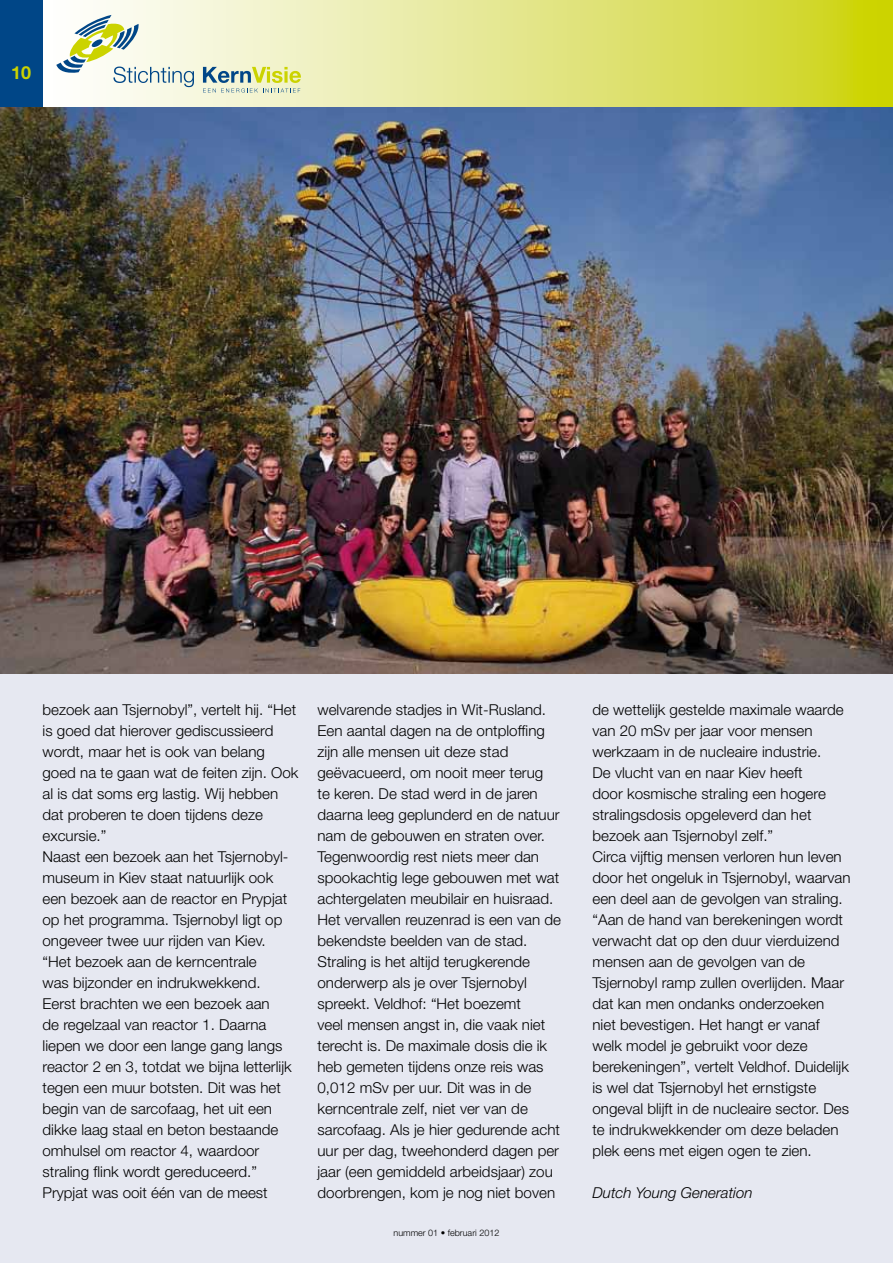
<style>
.page{position:relative;width:893px;height:1263px;background:#fff}
.page>*{position:absolute;margin:0;border:0;box-sizing:border-box;transform-origin:0 0}
.t1{font:700 18px "Helvetica Neue";color:#cbd300}
.t2{font:300 15px/21px "Helvetica Neue";color:#000}
.t3{font:italic 300 15px "Helvetica Neue";color:#000}
.t4{font:300 9px "Helvetica Neue";color:#000}
</style>
<div class="page">
<div style="left:0;top:663px;width:893px;height:600px;background:#e6e8f1"></div>
<img style="left:0;top:106px;width:893px;height:567px">
<svg style="left:96px;top:0;width:797px;height:106px;background:#e2e581"></svg>
<div style="left:0;top:0;width:43px;height:106px;background:#004687"></div>
<svg style="left:56px;top:15px;width:138px;height:72px"></svg>
<svg style="left:203px;top:67px;width:98px;height:26px;background:#c5d2a8"></svg>
<p class="t1" style="left:11px;top:62px;width:22px">10</p>
<p class="t2" style="left:43px;top:699px;width:257px">bezoek aan Tsjernobyl”, vertelt hij. “Het is goed dat hierover gediscussieerd wordt, maar het is ook van belang goed na te gaan wat de feiten zijn. Ook al is dat soms erg lastig. Wij hebben dat proberen te doen tijdens deze excursie.”<br>Naast een bezoek aan het Tsjernobyl&shy;museum in Kiev staat natuurlijk ook een bezoek aan de reactor en Prypjat op het programma. Tsjernobyl ligt op ongeveer twee uur rijden van Kiev.<br>“Het bezoek aan de kerncentrale<br>was bijzonder en indrukwekkend.<br>Eerst brachten we een bezoek aan<br>de regelzaal van reactor 1. Daarna liepen we door een lange gang langs reactor 2 en 3, totdat we bijna letterlijk tegen een muur botsten. Dit was het begin van de sarcofaag, het uit een dikke laag staal en beton bestaande omhulsel om reactor 4, waardoor straling flink wordt gereduceerd.” Prypjat was ooit één van de meest</p>
<p class="t2" style="left:317px;top:699px;width:245px">welvarende stadjes in Wit-Rusland.<br>Een aantal dagen na de ontploffing zijn alle mensen uit deze stad geëvacueerd, om nooit meer terug<br>te keren. De stad werd in de jaren daarna leeg geplunderd en de natuur nam de gebouwen en straten over.<br>Tegenwoordig rest niets meer dan spookachtig lege gebouwen met wat achtergelaten meubilair en huisraad.<br>Het vervallen reuzenrad is een van de bekendste beelden van de stad.<br>Straling is het altijd terugkerende onderwerp als je over Tsjernobyl spreekt. Veldhof: “Het boezemt<br>veel mensen angst in, die vaak niet terecht is. De maximale dosis die ik heb gemeten tijdens onze reis was 0,012 mSv per uur. Dit was in de kerncentrale zelf, niet ver van de sarcofaag. Als je hier gedurende acht uur per dag, tweehonderd dagen per jaar (een gemiddeld arbeidsjaar) zou doorbrengen, kom je nog niet boven</p>
<p class="t2" style="left:592px;top:699px;width:259px">de wettelijk gestelde maximale waarde van 20 mSv per jaar voor mensen werkzaam in de nucleaire industrie.<br>De vlucht van en naar Kiev heeft<br>door kosmische straling een hogere stralingsdosis opgeleverd dan het bezoek aan Tsjernobyl zelf.”<br>Circa vijftig mensen verloren hun leven door het ongeluk in Tsjernobyl, waarvan een deel aan de gevolgen van straling. “Aan de hand van berekeningen wordt verwacht dat op den duur vierduizend mensen aan de gevolgen van de Tsjernobyl ramp zullen overlijden. Maar dat kan men ondanks onderzoeken niet bevestigen. Het hangt er vanaf welk model je gebruikt voor deze berekeningen”, vertelt Veldhof. Duidelijk is wel dat Tsjernobyl het ernstigste ongeval blijft in de nucleaire sector. Des te indrukwekkender om deze beladen plek eens met eigen ogen te zien.</p>
<p class="t3" style="left:592px;top:1184px;width:162px">Dutch Young Generation</p>
<p class="t4" style="left:394px;top:1227px;width:107px">nummer 01 • februari 2012</p>
</div>
